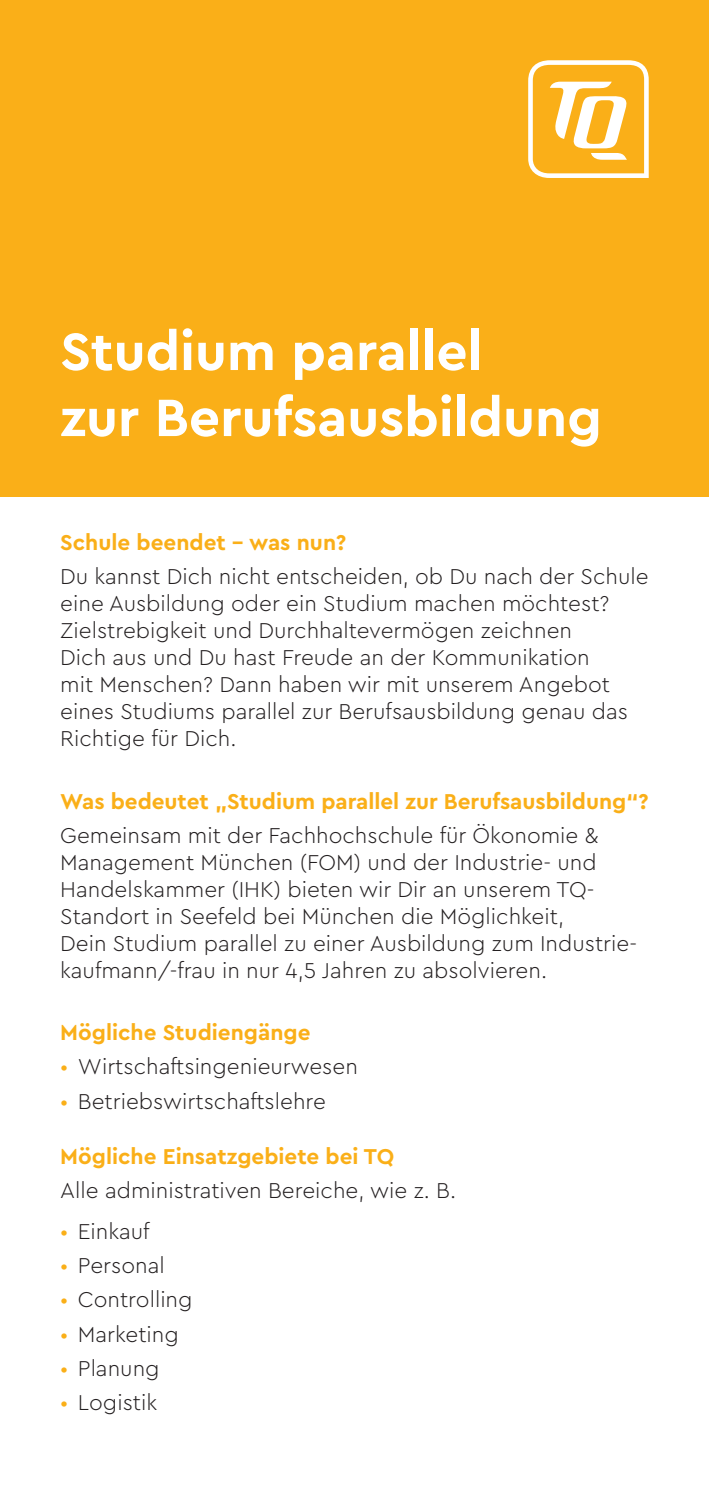
<style>
.page{position:relative;width:709px;height:1489px;background:#fff}
.page>*{position:absolute;margin:0;border:0;box-sizing:border-box;transform-origin:0 0}
.t1{font:700 55px/66px "TQPRO";color:#fff}
.t2{font:300 22.5px/27px "TQPRO";color:#231f20}
.t3{font:700 22.5px "TQPRO";color:#faaf18}
.s1{color:#faaf18}
</style>
<div class="page">
<div style="left:0;top:0;width:709px;height:496px;background:#faaf18"></div>
<svg style="left:528px;top:60px;width:120px;height:118px"></svg>
<h1 class="t1" style="left:60px;top:316px;width:543px">Studium parallel<br>zur Berufsausbildung</h1>
<p class="t3" style="left:60px;top:527px;width:287px">Schule beendet – was nun?</p>
<p class="t2" style="left:60px;top:562px;width:590px">Du kannst Dich nicht entscheiden, ob Du nach der Schule eine Ausbildung oder ein Studium machen möchtest?<br>Zielstrebigkeit und Durchhaltevermögen zeichnen<br>Dich aus und Du hast Freude an der Kommunikation<br>mit Menschen? Dann haben wir mit unserem Angebot eines Studiums parallel zur Berufsausbildung genau das Richtige für Dich.</p>
<p class="t3" style="left:60px;top:786px;width:590px">Was bedeutet „Studium parallel zur Berufsausbildung“?</p>
<p class="t2" style="left:60px;top:820px;width:578px">Gemeinsam mit der Fachhochschule für Ökonomie &amp; Management München (FOM) und der Industrie- und Handelskammer (IHK) bieten wir Dir an unserem TQ-Standort in Seefeld bei München die Möglichkeit,<br>Dein Studium parallel zu einer Ausbildung zum Industrie&shy;kaufmann/-frau in nur 4,5 Jahren zu absolvieren.</p>
<p class="t3" style="left:60px;top:1017px;width:252px">Mögliche Studiengänge</p>
<p class="t2" style="left:60px;top:1052px;width:299px"><span class="s1">•</span> Wirtschaftsingenieurwesen</p>
<p class="t2" style="left:60px;top:1086px;width:267px"><span class="s1">•</span> Betriebswirtschaftslehre</p>
<p class="t3" style="left:60px;top:1141px;width:335px">Mögliche Einsatzgebiete bei TQ</p>
<p class="t2" style="left:60px;top:1175px;width:397px">Alle administrativen Bereiche, wie z. B.</p>
<p class="t2" style="left:60px;top:1217px;width:91px"><span class="s1">•</span> Einkauf</p>
<p class="t2" style="left:60px;top:1251px;width:106px"><span class="s1">•</span> Personal</p>
<p class="t2" style="left:60px;top:1285px;width:134px"><span class="s1">•</span> Controlling</p>
<p class="t2" style="left:60px;top:1319px;width:120px"><span class="s1">•</span> Marketing</p>
<p class="t2" style="left:60px;top:1353px;width:101px"><span class="s1">•</span> Planung</p>
<p class="t2" style="left:60px;top:1387px;width:98px"><span class="s1">•</span> Logistik</p>
</div>
